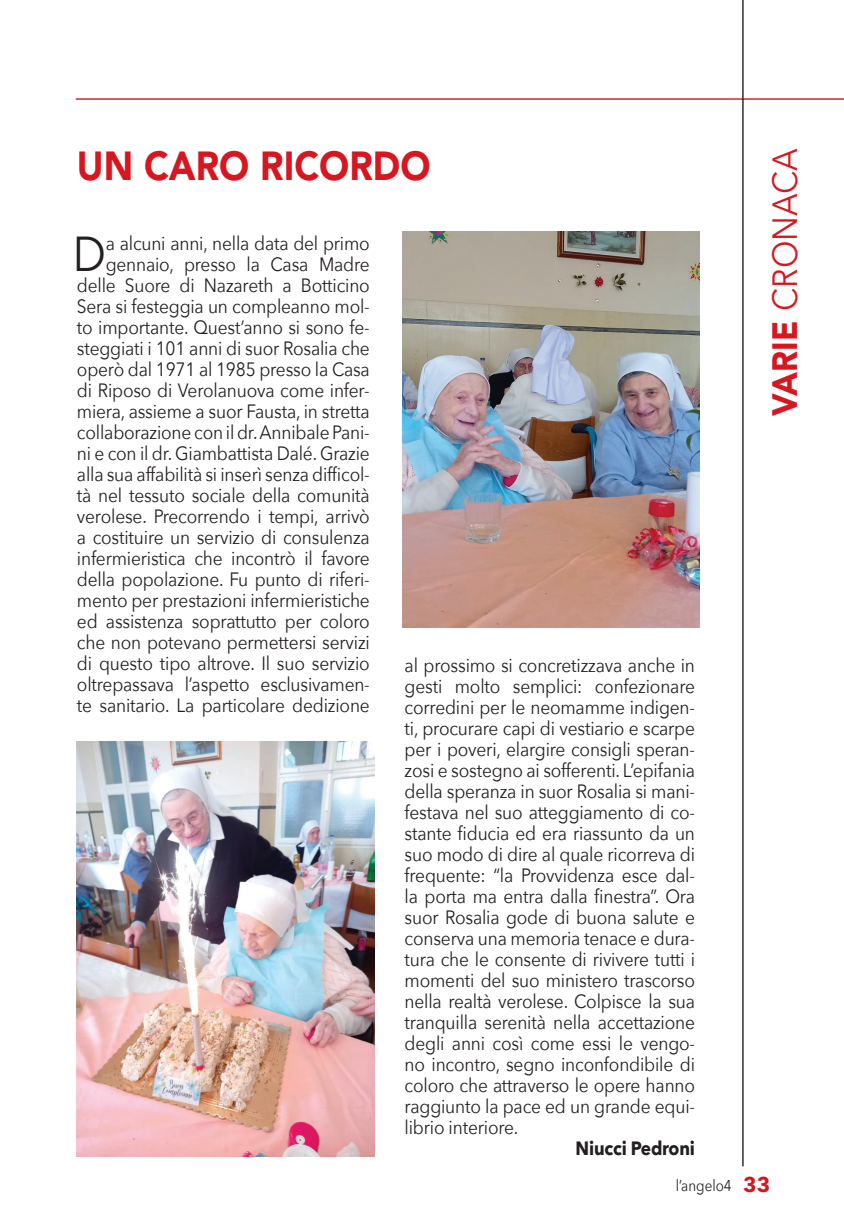
<style>
.page{position:relative;width:844px;height:1216px;background:#fff}
.page>*{position:absolute;margin:0;border:0;box-sizing:border-box;transform-origin:0 0}
.t1{font:48.82px "Avenir Next";color:#231f20;scale:.9 1}
.t2{font:900 40.25px "Avenir";color:#d7171f;scale:.9 1}
.t3{font:35px "Avenir Next";color:#d7171f;scale:.93 1}
.t4{font:19.25px/21px "Avenir Next";letter-spacing:-.01em;color:#231f20;text-align:right;scale:.9 1}
.t5{font:700 19.25px "Avenir Next";letter-spacing:-.01em;color:#231f20;scale:.9 1}
.t6{font:15.75px "Avenir Next";color:#231f20;scale:.85 1}
.s1{font-family:"Avenir";font-weight:900}
.s2{font-weight:700;font-size:21px;color:#d7171f}
</style>
<div class="page">
<hr style="left:76px;top:98px;width:767px;height:2px;background:#d7171f">
<hr style="left:742px;top:0;width:1px;height:1166px;background:#231f20">
<img style="left:402px;top:231px;width:297px;height:397px">
<img style="left:77px;top:741px;width:298px;height:415px">
<h2 class="t2" style="left:77px;top:141px;width:394px">UN CARO RICORDO</h2>
<p class="t4" style="left:77px;top:232px;width:327px">a alcuni anni, nella data del primo gennaio, presso la Casa Madre delle Suore di Nazareth a Botticino Sera si festeggia un compleanno mol&shy;to importante. Quest’anno si sono fe&shy;steggiati i 101 anni di suor Rosalia che operò dal 1971 al 1985 presso la Casa di Riposo di Verolanuova come infer&shy;miera, assieme a suor Fausta, in stretta collaborazione con il dr. Annibale Pani&shy;ni e con il dr. Giambattista Dalé. Grazie alla sua affabilità si inserì senza difficol&shy;tà nel tessuto sociale della comunità verolese. Precorrendo i tempi, arrivò a costituire un servizio di consulenza infermieristica che incontrò il favore della popolazione. Fu punto di riferi&shy;mento per prestazioni infermieristiche ed assistenza soprattutto per coloro che non potevano permettersi servizi di questo tipo altrove. Il suo servizio oltrepassava l’aspetto esclusivamen&shy;te sanitario. La particolare dedizione</p>
<h1 class="t1" style="left:73px;top:213px;width:39px">D</h1>
<p class="t4" style="left:404px;top:654px;width:324px;text-align:justify">al prossimo si concretizzava anche in gesti molto semplici: confezionare corredini per le neomamme indigen&shy;ti, procurare capi di vestiario e scarpe per i poveri, elargire consigli speran&shy;zosi e sostegno ai sofferenti. L’epifania della speranza in suor Rosalia si mani&shy;festava nel suo atteggiamento di co&shy;stante fiducia ed era riassunto da un suo modo di dire al quale ricorreva di frequente: “la Provvidenza esce dal&shy;la porta ma entra dalla finestra”. Ora suor Rosalia gode di buona salute e conserva una memoria tenace e dura&shy;tura che le consente di rivivere tutti i momenti del suo ministero trascorso nella realtà verolese. Colpisce la sua tranquilla serenità nella accettazione degli anni così come essi le vengo&shy;no incontro, segno inconfondibile di coloro che attraverso le opere hanno raggiunto la pace ed un grande equi&shy;librio interiore.</p>
<p class="t5" style="left:575px;top:1131px;width:134px">Niucci Pedroni</p>
<h3 class="t3" style="left:755px;top:416px;width:290px;rotate:-90deg"><span class="s1">VARIE</span> CRONACA</h3>
<p class="t6" style="left:675px;top:1171px;width:113px">l’angelo4 <span class="s2">33</span></p>
</div>
